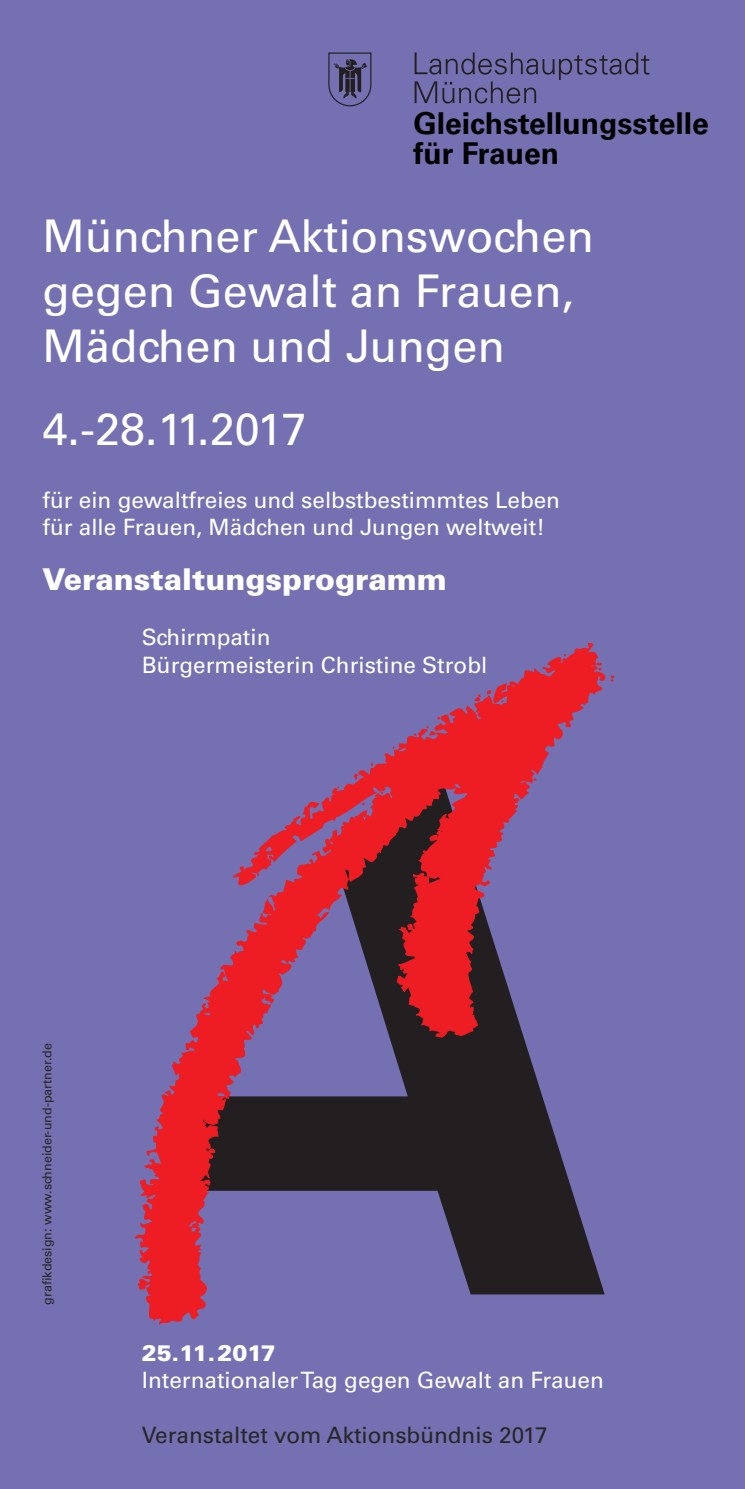
<style>
.page{position:relative;width:745px;height:1489px;background:#fff}
.page>*{position:absolute;margin:0;border:0;box-sizing:border-box;transform-origin:0 0}
.t1{font:45px/55px "Univers LT Std";color:#fff}
.t2{font:700 30px/30px "Univers";color:#000}
.t3{font:900 30px "Univers LT Std";color:#fff}
.t4{font:22.5px/27.5px "Univers LT Std";color:#fff}
.t5{font:22.5px "Univers LT Std";color:#272627}
.t6{font:900 22.5px "Univers LT Std";color:#fff}
.t7{font:12.5px "Univers LT Std";color:#272627}
</style>
<div class="page">
<div style="left:0;top:0;width:744px;height:1488px;background:#7470b1"></div>
<svg style="left:414px;top:52px;width:235px;height:51px"></svg>
<svg style="left:328px;top:52px;width:44px;height:55px"></svg>
<svg style="left:135px;top:643px;width:479px;height:682px"></svg>
<h2 class="t2" style="left:413px;top:111px;width:296px">Gleichstellungsstelle für Frauen</h2>
<h1 class="t1" style="left:43px;top:213px;width:552px">Münchner Aktionswochen gegen Gewalt an Frauen,<br>Mädchen und Jungen</h1>
<h1 class="t1" style="left:43px;top:405px;width:265px">4.-28.11.2017</h1>
<p class="t4" style="left:43px;top:488px;width:518px">für ein gewaltfreies und selbstbestimmtes Leben für alle Frauen, Mädchen und Jungen weltweit!</p>
<h2 class="t3" style="left:43px;top:568px;width:405px">Veranstaltungsprogramm</h2>
<p class="t4" style="left:142px;top:625px;width:347px">Schirmpatin<br>Bürgermeisterin Christine Strobl</p>
<p class="t7" style="left:43px;top:1304px;width:263px;rotate:-90deg">grafikdesign: www.schneider-und-partner.de</p>
<p class="t6" style="left:142px;top:1344px;width:135px">25.11.2017</p>
<p class="t4" style="left:142px;top:1368px;width:463px">InternationalerTag gegen Gewalt an Frauen</p>
<p class="t5" style="left:142px;top:1426px;width:407px">Veranstaltet vom Aktionsbündnis 2017</p>
</div>
